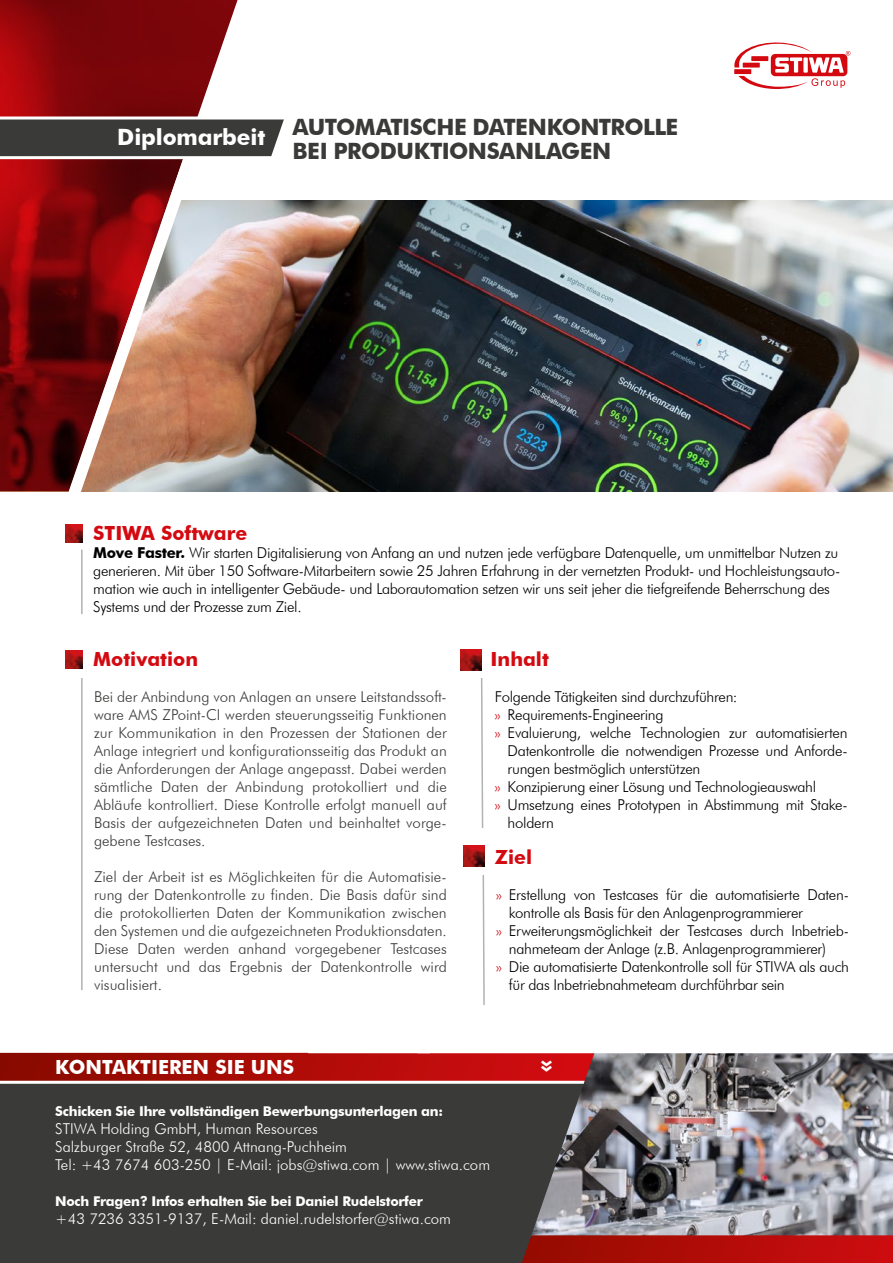
<style>
.page{position:relative;width:893px;height:1263px;background:#fff}
.page>*{position:absolute;margin:0;border:0;box-sizing:border-box;transform-origin:0 0}
.t1{font:700 22.5px/24px "Futura BT";letter-spacing:-.025em;color:#3a3a39}
.t2{font:700 22.5px "Futura BT";letter-spacing:-.01em;color:#fff}
.t3{font:700 19.5px "Futura BT";color:#d40a11}
.t4{font:700 19.5px "Futura BT";color:#fff}
.t5{font:300 15px/18px "Futura BT";letter-spacing:-.02em;color:#000}
.t6{font:300 15px/18px "Futura BT";color:#3a3a39;text-align:justify}
.t7{font:300 15px/18px "Futura BT";color:#fff}
.t8{font:700 13.5px "Futura BT";letter-spacing:-.02em;color:#fff}
.s1{font-weight:700}
.s2{color:#d40a11}
</style>
<div class="page">
<svg style="left:734px;top:43px;width:116px;height:46px"></svg>
<img style="left:238px;top:200px;width:655px;height:291px">
<img style="left:584px;top:1084px;width:309px;height:151px">
<img style="left:0;top:0;width:238px;height:491px">
<svg style="left:584px;top:1235px;width:309px;height:28px;background:#b50d0b"></svg>
<div style="left:0;top:1084px;width:584px;height:179px;background:#3a3a39"></div>
<svg style="left:55px;top:161px;width:139px;height:364px"></svg>
<svg style="left:0;top:1052px;width:893px;height:32px;background:#a24544"></svg>
<svg style="left:0;top:115px;width:284px;height:46px;background:#5f5958"></svg>
<hr style="left:81px;top:549px;width:2px;height:65px;background:#b1b2b3">
<hr style="left:81px;top:678px;width:2px;height:312px;background:#b1b2b3">
<img style="left:65px;top:525px;width:18px;height:17px">
<svg style="left:482px;top:875px;width:3px;height:130px"></svg>
<svg style="left:481px;top:678px;width:3px;height:150px"></svg>
<img style="left:65px;top:651px;width:18px;height:17px">
<img style="left:464px;top:846px;width:21px;height:21px">
<img style="left:461px;top:650px;width:21px;height:21px">
<h1 class="t2" style="left:117px;top:123px;width:149px">Diplomarbeit</h1>
<h1 class="t1" style="left:292px;top:114px;width:387px">AUTOMATISCHE DATENKONTROLLE<br>BEI PRODUKTIONSANLAGEN</h1>
<h2 class="t3" style="left:93px;top:521px;width:156px">STIWA Software</h2>
<p class="t5" style="left:93px;top:544px;width:749px"><span class="s1">Move Faster.</span> Wir starten Digitalisierung von Anfang an und nutzen jede verfügbare Datenquelle, um unmittelbar Nutzen zu generieren. Mit über 150 Software-Mitarbeitern sowie 25 Jahren Erfahrung in der vernetzten Produkt- und Hochleistungsauto&shy;mation wie auch in intelligenter Gebäude- und Laborautomation setzen wir uns seit jeher die tiefgreifende Beherrschung des Systems und der Prozesse zum Ziel.</p>
<h2 class="t3" style="left:93px;top:647px;width:106px">Motivation</h2>
<p class="t6" style="left:94px;top:688px;width:354px">Bei der Anbindung von Anlagen an unsere Leitstandssoft&shy;ware AMS ZPoint-CI werden steuerungsseitig Funktionen zur Kommunikation in den Prozessen der Stationen der Anlage integriert und konfigurationsseitig das Produkt an die Anforderungen der Anlage angepasst. Dabei werden sämtliche Daten der Anbindung protokolliert und die Abläufe kontrolliert. Diese Kontrolle erfolgt manuell auf Basis der aufgezeichneten Daten und beinhaltet vorge&shy;gebene Testcases.</p>
<p class="t6" style="left:94px;top:868px;width:354px">Ziel der Arbeit ist es Möglichkeiten für die Automatisie&shy;rung der Datenkontrolle zu finden. Die Basis dafür sind die protokollierten Daten der Kommunikation zwischen den Systemen und die aufgezeichneten Produktionsdaten.<br>Diese Daten werden anhand vorgegebener Testcases untersucht und das Ergebnis der Datenkontrolle wird visualisiert.</p>
<h2 class="t3" style="left:491px;top:647px;width:60px">Inhalt</h2>
<p class="t5" style="left:495px;top:688px;width:244px">Folgende Tätigkeiten sind durchzuführen:</p>
<p class="t5" style="left:495px;top:706px;width:170px"><span class="s2">»</span> Requirements-Engineering</p>
<p class="t5" style="left:495px;top:724px;width:354px"><span class="s2">»</span> Evaluierung, welche Technologien zur automatisierten</p>
<p class="t5" style="left:508px;top:742px;width:341px">Datenkontrolle die notwendigen Prozesse und Anforde-</p>
<p class="t5" style="left:508px;top:760px;width:194px">rungen bestmöglich unterstützen</p>
<p class="t5" style="left:495px;top:778px;width:323px"><span class="s2">»</span> Konzipierung einer Lösung und Technologieauswahl</p>
<p class="t5" style="left:495px;top:796px;width:352px"><span class="s2">»</span> Umsetzung eines Prototypen in Abstimmung mit Stake-</p>
<p class="t5" style="left:508px;top:814px;width:48px">holdern</p>
<h2 class="t3" style="left:495px;top:845px;width:39px">Ziel</h2>
<p class="t5" style="left:496px;top:886px;width:352px"><span class="s2">»</span> Erstellung von Testcases für die automatisierte Daten-</p>
<p class="t5" style="left:509px;top:904px;width:295px">kontrolle als Basis für den Anlagenprogrammierer</p>
<p class="t5" style="left:496px;top:922px;width:354px"><span class="s2">»</span> Erweiterungsmöglichkeit der Testcases durch Inbetrieb-</p>
<p class="t5" style="left:509px;top:940px;width:319px">nahmeteam der Anlage (z.B. Anlagenprogrammierer)</p>
<p class="t5" style="left:496px;top:958px;width:354px"><span class="s2">»</span> Die automatisierte Datenkontrolle soll für STIWA als auch</p>
<p class="t5" style="left:509px;top:976px;width:277px">für das Inbetriebnahmeteam durchführbar sein</p>
<h2 class="t4" style="left:55px;top:1055px;width:240px">KONTAKTIEREN SIE UNS</h2>
<h1 class="t2" style="left:563px;top:1060px;width:14px;rotate:90deg">»</h1>
<p class="t8" style="left:55px;top:1103px;width:389px">Schicken Sie Ihre vollständigen Bewerbungsunterlagen an:</p>
<p class="t7" style="left:55px;top:1120px;width:436px">STIWA Holding GmbH, Human Resources<br>Salzburger Straße 52, 4800 Attnang-Puchheim<br>Tel: +43 7674 603-250 | E-Mail: jobs@stiwa.com | www.stiwa.com</p>
<p class="t8" style="left:55px;top:1193px;width:369px">Noch Fragen? Infos erhalten Sie bei Daniel Rudelstorfer</p>
<p class="t7" style="left:55px;top:1210px;width:397px">+43 7236 3351-9137, E-Mail: daniel.rudelstorfer@stiwa.com</p>
</div>
